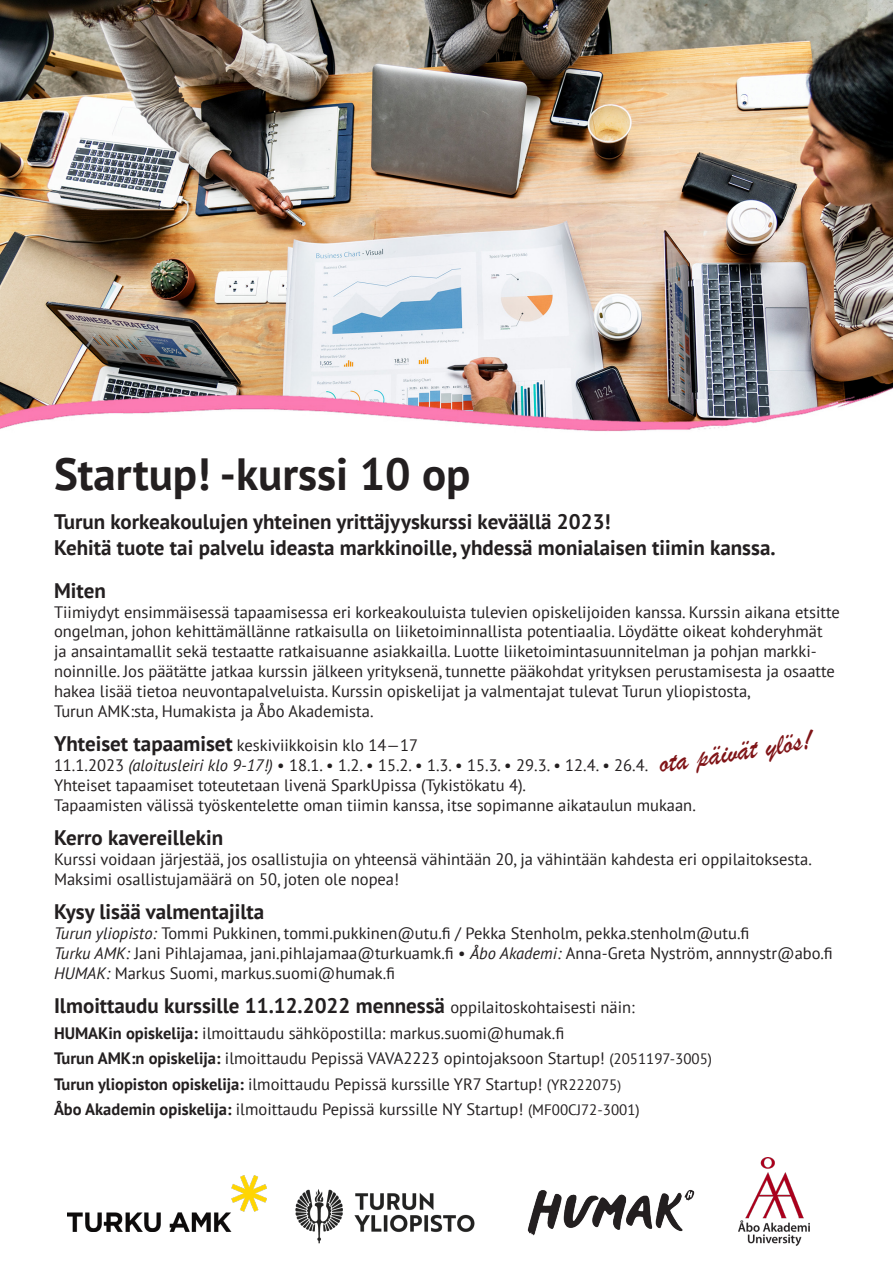
<style>
.page{position:relative;width:893px;height:1263px;background:#fff}
.page>*{position:absolute;margin:0;border:0;box-sizing:border-box;transform-origin:0 0}
.t1{font:700 45px "PT Sans";color:#231f20}
.t2{font:30.3px "Brush Script";color:#7f1417}
.t3{font:700 21px "PT Sans";color:#231f20}
.t4{font:16.5px/19.8px "PT Sans";color:#231f20}
.s1{font-weight:700;font-size:21px}
.s2{font-style:italic}
.s3{font-weight:400;font-size:16.5px}
.s4{font-weight:700}
.s5{font-size:15px}
.s6{font-size:13.5px}
</style>
<div class="page">
<img style="left:0;top:0;width:893px;height:432px">
<img style="left:68px;top:1176px;width:199px;height:55px">
<img style="left:739px;top:1158px;width:70px;height:87px">
<img style="left:295px;top:1189px;width:180px;height:55px">
<img style="left:527px;top:1189px;width:168px;height:47px">
<p class="t1" style="left:54px;top:445px;width:418px">Startup! -kurssi 10 op</p>
<p class="t3" style="left:54px;top:508px;width:558px">Turun korkeakoulujen yhteinen yrittäjyyskurssi keväällä 2023!</p>
<p class="t3" style="left:54px;top:533px;width:723px">Kehitä tuote tai palvelu ideasta markkinoille, yhdessä monialaisen tiimin kanssa.</p>
<p class="t3" style="left:54px;top:577px;width:53px">Miten</p>
<p class="t4" style="left:54px;top:601px;width:787px">Tiimiydyt ensimmäisessä tapaamisessa eri korkeakouluista tulevien opiskelijoiden kanssa. Kurssin aikana etsitte ongelman, johon kehittämällänne ratkaisulla on liiketoiminnallista potentiaalia. Löydätte oikeat kohderyhmät<br>ja ansaintamallit sekä testaatte ratkaisuanne asiakkailla. Luotte liiketoimintasuunnitelman ja pohjan markki&shy;noinnille. Jos päätätte jatkaa kurssin jälkeen yrityksenä, tunnette pääkohdat yrityksen perustamisesta ja osaatte hakea lisää tietoa neuvontapalveluista. Kurssin opiskelijat ja valmentajat tulevat Turun yliopistosta,<br>Turun AMK:sta, Humakista ja Åbo Akademista.</p>
<p class="t4" style="left:54px;top:735px;width:366px"><span class="s1">Yhteiset tapaamiset</span> keskiviikkoisin klo 14—17</p>
<p class="t4" style="left:54px;top:755px;width:596px">11.1.2023 <span class="s2">(aloitusleiri klo 9-17!)</span> • 18.1. • 1.2. • 15.2. • 1.3. • 15.3. • 29.3. • 12.4. • 26.4.</p>
<p class="t4" style="left:54px;top:775px;width:643px">Yhteiset tapaamiset toteutetaan livenä SparkUpissa (Tykistökatu 4).<br>Tapaamisten välissä työskentelette oman tiimin kanssa, itse sopimanne aikataulun mukaan.</p>
<p class="t3" style="left:54px;top:824px;width:171px">Kerro kavereillekin</p>
<p class="t4" style="left:54px;top:849px;width:759px">Kurssi voidaan järjestää, jos osallistujia on yhteensä vähintään 20, ja vähintään kahdesta eri oppilaitoksesta.</p>
<p class="t4" style="left:54px;top:868px;width:347px">Maksimi osallistujamäärä on 50, joten ole nopea!</p>
<p class="t3" style="left:54px;top:898px;width:212px">Kysy lisää valmentajilta</p>
<p class="t4" style="left:54px;top:923px;width:697px"><span class="s2">Turun yliopisto:</span> Tommi Pukkinen, tommi.pukkinen@utu.fi / Pekka Stenholm, pekka.stenholm@utu.fi</p>
<p class="t4" style="left:54px;top:943px;width:780px"><span class="s2">Turku AMK:</span> Jani Pihlajamaa, jani.pihlajamaa@turkuamk.fi • <span class="s2">Åbo Akademi:</span> Anna-Greta Nyström, annnystr@abo.fi<br><span class="s2">HUMAK:</span> Markus Suomi, markus.suomi@humak.fi</p>
<p class="t3" style="left:54px;top:992px;width:582px">Ilmoittaudu kurssille 11.12.2022 mennessä <span class="s3">oppilaitoskohtaisesti näin:</span></p>
<p class="t4" style="left:54px;top:1022px;width:512px"><span class="s4">HUMAKin opiskelija:</span> ilmoittaudu sähköpostilla: markus.suomi@humak.fi</p>
<p class="t4" style="left:54px;top:1048px;width:660px"><span class="s4">Turun AMK:n opiskelija:</span> ilmoittaudu Pepissä VAVA2223 opintojaksoon Startup! <span class="s5">(2051197-3005)</span></p>
<p class="t4" style="left:54px;top:1073px;width:569px"><span class="s4">Turun yliopiston opiskelija:</span> ilmoittaudu Pepissä kurssille YR7 Startup! <span class="s5">(YR222075</span><span class="s6">)</span></p>
<p class="t4" style="left:54px;top:1099px;width:587px"><span class="s4">Åbo Akademin opiskelija:</span> ilmoittaudu Pepissä kurssille NY Startup! <span class="s5">(MF00CJ72-3001)</span></p>
<p class="t2" style="left:656px;top:745px;width:156px;rotate:-9deg">ota päivät ylös!</p>
</div>
